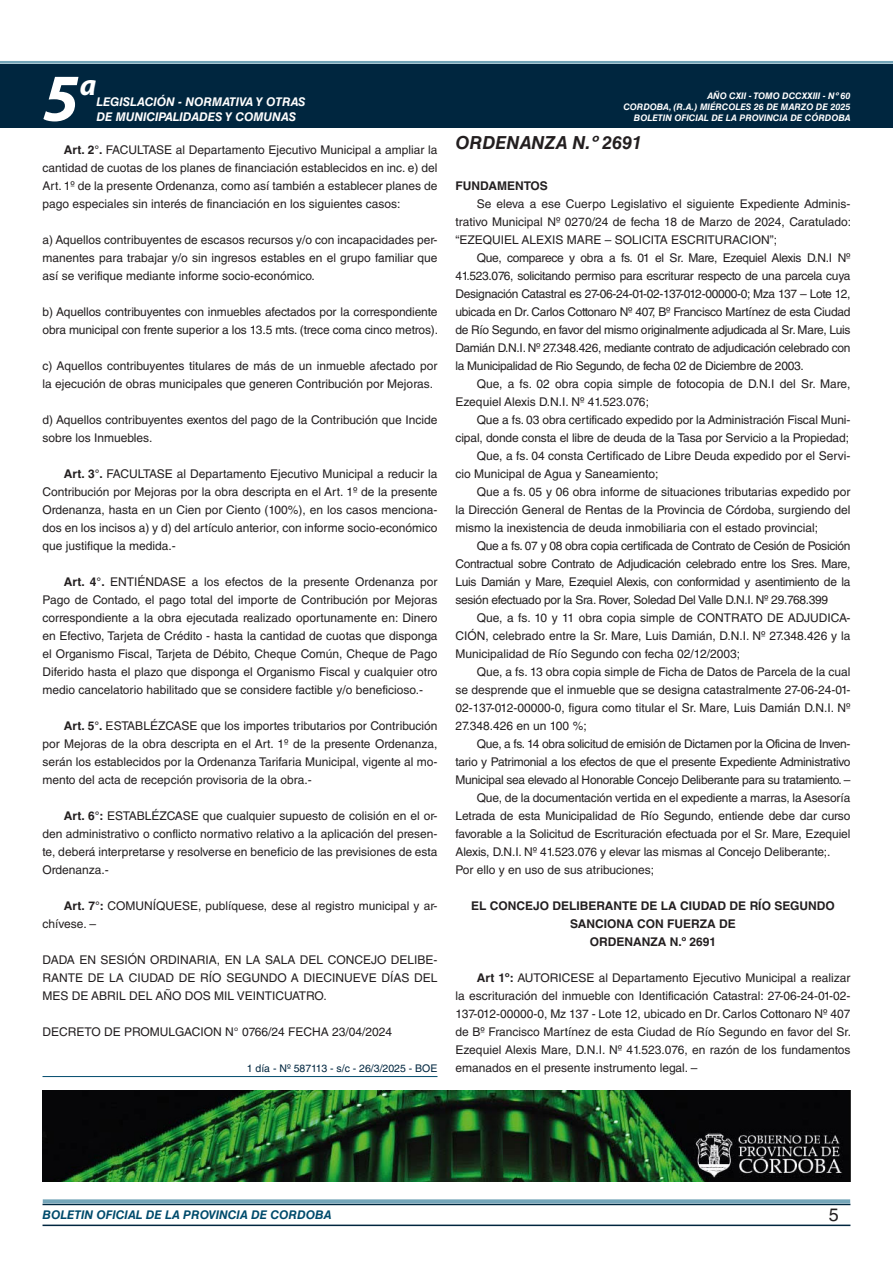
<style>
.page{position:relative;width:893px;height:1263px;background:#fff}
.page>*{position:absolute;margin:0;border:0;box-sizing:border-box;transform-origin:0 0}
.t1{font:italic 700 67.5px "Myriad Pro";color:#fff}
.t2{font:italic 700 30px "Myriad Pro";color:#fff}
.NOMBRE_DE_MINISTERIO{font:italic 700 18px "Helvetica LT Std";color:#231f20}
.t3{font:18px "Helvetica LT Std";color:#231f20}
.TEXTO_BASE{font:12px/18px "Helvetica LT Std";color:#231f20;text-align:justify}
.RESUELVE{font:700 12px "Helvetica LT Std";color:#231f20}
.t4{font:italic 700 12px "Helvetica LT Std";color:#fff}
.t5{font:italic 700 12px "Helvetica LT Std";color:#004b6c}
.TEXTO_BASE-2{font:700 12px "Helvetica LT Std";color:#231f20}
.FECHA_DE_VENCIMIENTO{font:10.5px "Helvetica LT Std";color:#00263f}
.t6{font:italic 700 9px/10.8px "Helvetica LT Std";color:#fff;text-align:right}
.s1{font-weight:700}
</style>
<div class="page">
<div style="left:0;top:61px;width:893px;height:6px;background:#fff;opacity:.75"></div>
<div style="left:0;top:64px;width:893px;height:64px;background:#00263f"></div>
<hr style="left:43px;top:1224px;width:807px;height:2px;background:#00263f">
<div style="left:42px;top:1198px;width:809px;height:8px;background:#fff;opacity:.75"></div>
<hr style="left:43px;top:1076px;width:394px;height:1px;background:#004b6c">
<img style="left:43px;top:1090px;width:807px;height:91px">
<h1 class="t1" style="left:43px;top:54px;width:38px">5</h1>
<h2 class="t2" style="left:80px;top:66px;width:18px">a</h2>
<p class="t4" style="left:96px;top:95px;width:211px">LEGISLACIÓN - NORMATIVA Y OTRAS</p>
<p class="t4" style="left:96px;top:109px;width:201px">DE MUNICIPALIDADES Y COMUNAS</p>
<p class="TEXTO_BASE" style="left:43px;top:141px;width:396px;text-indent:21px"><span class="s1">Art. 2°.</span> FACULTASE al Departamento Ejecutivo Municipal a ampliar la cantidad de cuotas de los planes de financiación establecidos en inc. e) del Art. 1º de la presente Ordenanza, como así también a establecer planes de pago especiales sin interés de financiación en los siguientes casos:</p>
<p class="TEXTO_BASE" style="left:43px;top:231px;width:396px">a) Aquellos contribuyentes de escasos recursos y/o con incapacidades per&shy;manentes para trabajar y/o sin ingresos estables en el grupo familiar que así se verifique mediante informe socio-económico.</p>
<p class="TEXTO_BASE" style="left:43px;top:303px;width:397px">b) Aquellos contribuyentes con inmuebles afectados por la correspondiente obra municipal con frente superior a los 13.5 mts. (trece coma cinco metros).</p>
<p class="TEXTO_BASE" style="left:43px;top:357px;width:396px">c) Aquellos contribuyentes titulares de más de un inmueble afectado por la ejecución de obras municipales que generen Contribución por Mejoras.</p>
<p class="TEXTO_BASE" style="left:43px;top:411px;width:396px">d) Aquellos contribuyentes exentos del pago de la Contribución que Incide sobre los Inmuebles.</p>
<p class="TEXTO_BASE" style="left:43px;top:465px;width:396px;text-indent:21px"><span class="s1">Art. 3°.</span> FACULTASE al Departamento Ejecutivo Municipal a reducir la Contribución por Mejoras por la obra descripta en el Art. 1º de la presente Ordenanza, hasta en un Cien por Ciento (100%), en los casos menciona&shy;dos en los incisos a) y d) del artículo anterior, con informe socio-económico que justifique la medida.-</p>
<p class="TEXTO_BASE" style="left:43px;top:573px;width:396px;text-indent:21px"><span class="s1">Art. 4°.</span> ENTIÉNDASE a los efectos de la presente Ordenanza por Pago de Contado, el pago total del importe de Contribución por Mejoras correspondiente a la obra ejecutada realizado oportunamente en: Dinero en Efectivo, Tarjeta de Crédito - hasta la cantidad de cuotas que disponga el Organismo Fiscal, Tarjeta de Débito, Cheque Común, Cheque de Pago Diferido hasta el plazo que disponga el Organismo Fiscal y cualquier otro medio cancelatorio habilitado que se considere factible y/o beneficioso.-</p>
<p class="TEXTO_BASE" style="left:43px;top:717px;width:396px;text-indent:21px"><span class="s1">Art. 5°.</span> ESTABLÉZCASE que los importes tributarios por Contribución por Mejoras de la obra descripta en el Art. 1º de la presente Ordenanza, serán los establecidos por la Ordenanza Tarifaria Municipal, vigente al mo&shy;mento del acta de recepción provisoria de la obra.-</p>
<p class="TEXTO_BASE" style="left:43px;top:807px;width:396px;text-indent:21px"><span class="s1">Art. 6°:</span> ESTABLÉZCASE que cualquier supuesto de colisión en el or&shy;den administrativo o conflicto normativo relativo a la aplicación del presen&shy;te, deberá interpretarse y resolverse en beneficio de las previsiones de esta Ordenanza.-</p>
<p class="TEXTO_BASE" style="left:43px;top:897px;width:396px;text-indent:21px"><span class="s1">Art. 7°:</span> COMUNÍQUESE, publíquese, dese al registro municipal y ar&shy;chívese. –</p>
<p class="TEXTO_BASE" style="left:43px;top:951px;width:396px">DADA EN SESIÓN ORDINARIA, EN LA SALA DEL CONCEJO DELIBE-RANTE DE LA CIUDAD DE RÍO SEGUNDO A DIECINUEVE DÍAS DEL MES DE ABRIL DEL AÑO DOS MIL VEINTICUATRO.</p>
<p class="TEXTO_BASE" style="left:43px;top:1023px;width:351px">DECRETO DE PROMULGACION N° 0766/24 FECHA 23/04/2024</p>
<p class="FECHA_DE_VENCIMIENTO" style="left:247px;top:1062px;width:192px">1 día - Nº 587113 - s/c - 26/3/2025 - BOE</p>
<p class="t6" style="left:623px;top:91px;width:229px">AÑO CXII - TOMO DCCXXIII - Nº 60<br>CORDOBA, (R.A.) MIÉRCOLES 26 DE MARZO DE 2025<br>BOLETIN OFICIAL DE LA PROVINCIA DE CÓRDOBA</p>
<p class="NOMBRE_DE_MINISTERIO" style="left:455px;top:131px;width:188px">ORDENANZA N.º 2691</p>
<p class="TEXTO_BASE-2" style="left:455px;top:178px;width:94px">FUNDAMENTOS</p>
<p class="TEXTO_BASE" style="left:455px;top:195px;width:397px;text-indent:21px">Se eleva a ese Cuerpo Legislativo el siguiente Expediente Adminis&shy;trativo Municipal Nº 0270/24 de fecha 18 de Marzo de 2024, Caratulado: “EZEQUIEL ALEXIS MARE – SOLICITA ESCRITURACION”;</p>
<p class="TEXTO_BASE" style="left:455px;top:249px;width:396px;text-indent:21px">Que, comparece y obra a fs. 01 el Sr. Mare, Ezequiel Alexis D.N.I Nº 41.523.076, solicitando permiso para escriturar respecto de una parcela cuya Designación Catastral es 27-06-24-01-02-137-012-00000-0; Mza 137 – Lote 12, ubicada en Dr. Carlos Cottonaro Nº 407, Bº Francisco Martínez de esta Ciudad de Río Segundo, en favor del mismo originalmente adjudicada al Sr. Mare, Luis Damián D.N.I. Nº 27.348.426, mediante contrato de adjudicación celebrado con la Municipalidad de Rio Segundo, de fecha 02 de Diciembre de 2003.</p>
<p class="TEXTO_BASE" style="left:455px;top:375px;width:396px;text-indent:21px">Que, a fs. 02 obra copia simple de fotocopia de D.N.I del Sr. Mare,<br>Ezequiel Alexis D.N.I. Nº 41.523.076;</p>
<p class="TEXTO_BASE" style="left:455px;top:411px;width:396px;text-align:right">Que a fs. 03 obra certificado expedido por la Administración Fiscal Muni&shy;cipal, donde consta el libre de deuda de la Tasa por Servicio a la Propiedad;</p>
<p class="TEXTO_BASE" style="left:455px;top:447px;width:396px;text-indent:21px">Que, a fs. 04 consta Certificado de Libre Deuda expedido por el Servi&shy;cio Municipal de Agua y Saneamiento;</p>
<p class="TEXTO_BASE" style="left:455px;top:483px;width:396px;text-indent:21px">Que a fs. 05 y 06 obra informe de situaciones tributarias expedido por la Dirección General de Rentas de la Provincia de Córdoba, surgiendo del mismo la inexistencia de deuda inmobiliaria con el estado provincial;</p>
<p class="TEXTO_BASE" style="left:455px;top:537px;width:396px;text-indent:21px">Que a fs. 07 y 08 obra copia certificada de Contrato de Cesión de Posición Contractual sobre Contrato de Adjudicación celebrado entre los Sres. Mare, Luis Damián y Mare, Ezequiel Alexis, con conformidad y asentimiento de la sesión efectuado por la Sra. Rover, Soledad Del Valle D.N.I. Nº 29.768.399</p>
<p class="TEXTO_BASE" style="left:455px;top:609px;width:396px;text-indent:21px">Que, a fs. 10 y 11 obra copia simple de CONTRATO DE ADJUDICA-CIÓN, celebrado entre la Sr. Mare, Luis Damián, D.N.I. Nº 27.348.426 y la Municipalidad de Río Segundo con fecha 02/12/2003;</p>
<p class="TEXTO_BASE" style="left:455px;top:663px;width:396px;text-indent:21px">Que, a fs. 13 obra copia simple de Ficha de Datos de Parcela de la cual se desprende que el inmueble que se designa catastralmente 27-06-24-01- 02-137-012-00000-0, figura como titular el Sr. Mare, Luis Damián D.N.I. Nº 27.348.426 en un 100 %;</p>
<p class="TEXTO_BASE" style="left:455px;top:735px;width:396px;text-indent:21px">Que, a fs. 14 obra solicitud de emisión de Dictamen por la Oficina de Inven&shy;tario y Patrimonial a los efectos de que el presente Expediente Administrativo Municipal sea elevado al Honorable Concejo Deliberante para su tratamiento. –</p>
<p class="TEXTO_BASE" style="left:455px;top:789px;width:396px;text-indent:21px">Que, de la documentación vertida en el expediente a marras, la Asesoría Letrada de esta Municipalidad de Río Segundo, entiende debe dar curso favorable a la Solicitud de Escrituración efectuada por el Sr. Mare, Ezequiel Alexis, D.N.I. Nº 41.523.076 y elevar las mismas al Concejo Deliberante;.</p>
<p class="TEXTO_BASE" style="left:455px;top:861px;width:200px">Por ello y en uso de sus atribuciones;</p>
<p class="RESUELVE" style="left:471px;top:898px;width:365px">EL CONCEJO DELIBERANTE DE LA CIUDAD DE RÍO SEGUNDO</p>
<p class="RESUELVE" style="left:570px;top:916px;width:167px">SANCIONA CON FUERZA DE</p>
<p class="RESUELVE" style="left:590px;top:934px;width:128px">ORDENANZA N.º 2691</p>
<p class="TEXTO_BASE" style="left:455px;top:969px;width:397px;text-indent:21px"><span class="s1">Art 1º:</span> AUTORICESE al Departamento Ejecutivo Municipal a realizar la escrituración del inmueble con Identificación Catastral: 27-06-24-01-02- 137-012-00000-0, Mz 137 - Lote 12, ubicado en Dr. Carlos Cottonaro Nº 407 de Bº Francisco Martínez de esta Ciudad de Río Segundo en favor del Sr.<br>Ezequiel Alexis Mare, D.N.I. Nº 41.523.076, en razón de los fundamentos emanados en el presente instrumento legal. –</p>
<p class="t5" style="left:43px;top:1208px;width:290px">BOLETIN OFICIAL DE LA PROVINCIA DE CORDOBA</p>
<h3 class="t3" style="left:829px;top:1204px;width:12px">5</h3>
</div>
